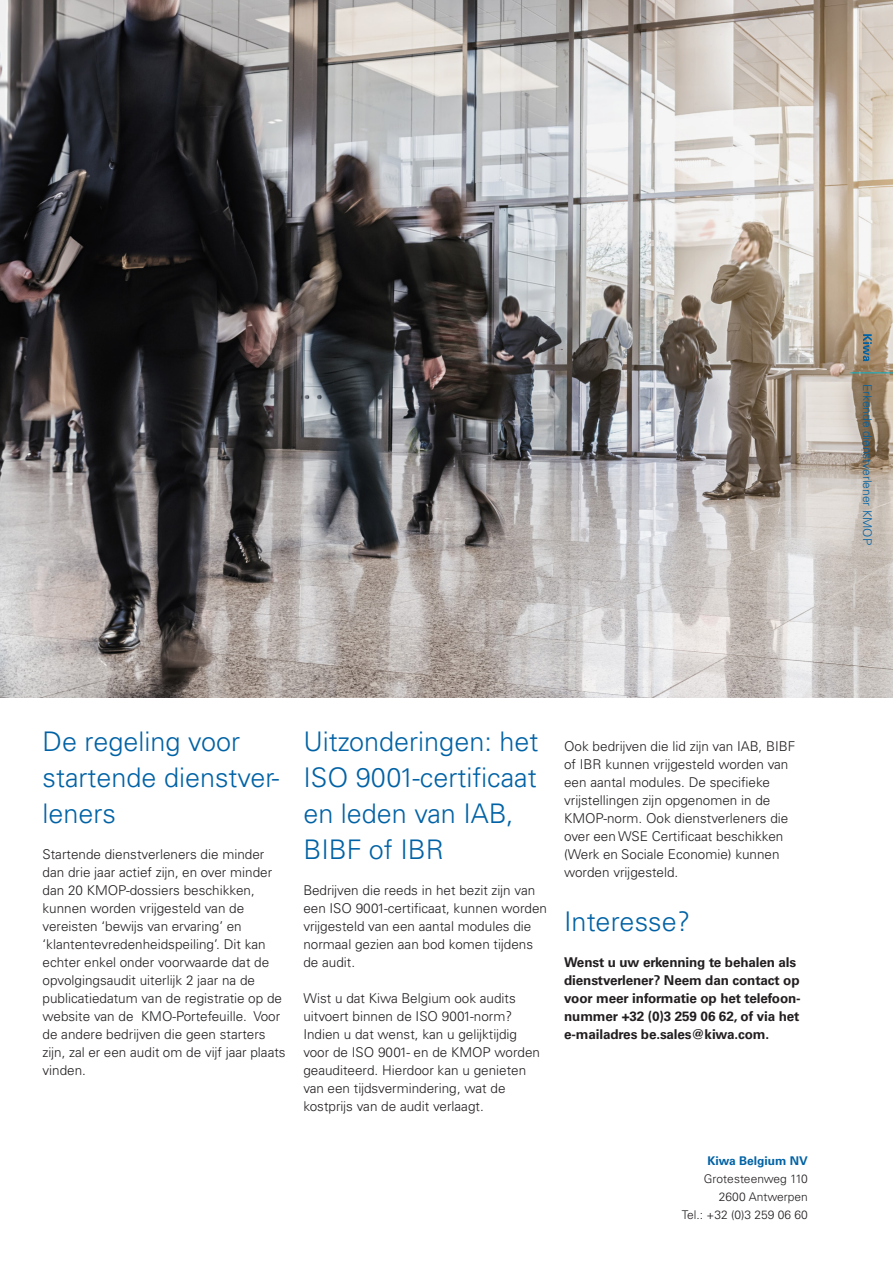
<style>
.page{position:relative;width:893px;height:1263px;background:#fff}
.page>*{position:absolute;margin:0;border:0;box-sizing:border-box;transform-origin:0 0}
.Sub_chapter_title{font:300 27px/36px "Univers LT Pro 45";color:#0062a5}
.main_text{font:300 27px "Univers LT Pro 45";color:#0062a5}
.main_text-2{font:300 13.5px/18px "Univers LT Pro 45";color:#231f20}
.t1{font:700 13.5px/18px "Univers LT Pro 65";letter-spacing:-.01em;color:#231f20}
.main_text-3{font:300 12px "Univers LT Pro 45";color:#231f20}
.Side_text_-_title{font:300 12px "Univers LT Pro 45";color:#0062a5}
.main_text-4{font:700 12px "Univers LT Pro 65";color:#0062a5}
</style>
<div class="page">
<img style="left:0;top:0;width:893px;height:697px">
<svg style="left:863px;top:334px;width:9px;height:27px"></svg>
<hr style="left:850px;top:372px;width:43px;height:1px;background:#09b1c7">
<p class="Side_text_-_title" style="left:875px;top:383px;width:163px;rotate:90deg">Erkende dienstverlener KMOP</p>
<p class="Sub_chapter_title" style="left:43px;top:723px;width:238px">De regeling voor startende dienstver&shy;leners</p>
<p class="main_text-2" style="left:43px;top:845px;width:245px">Startende dienstverleners die minder dan drie jaar actief zijn, en over minder dan 20 KMOP-dossiers beschikken, kunnen worden vrijgesteld van de vereisten ‘bewijs van ervaring’ en ‘klantentevredenheidspeiling’. Dit kan echter enkel onder voorwaarde dat de opvolgingsaudit uiterlijk 2 jaar na de publicatiedatum van de registratie op de website van de KMO-Portefeuille. Voor de andere bedrijven die geen starters zijn, zal er een audit om de vijf jaar plaats vinden.</p>
<p class="Sub_chapter_title" style="left:303px;top:723px;width:237px">Uitzonderingen: het<br>ISO 9001-certificaat en leden van IAB,<br>BIBF of IBR</p>
<p class="main_text-2" style="left:303px;top:881px;width:245px">Bedrijven die reeds in het bezit zijn van een ISO 9001-certificaat, kunnen worden vrijgesteld van een aantal modules die normaal gezien aan bod komen tijdens de audit.</p>
<p class="main_text-2" style="left:303px;top:989px;width:238px">Wist u dat Kiwa Belgium ook audits uitvoert binnen de ISO 9001-norm?<br>Indien u dat wenst, kan u gelijktijdig voor de ISO 9001- en de KMOP worden geauditeerd. Hierdoor kan u genieten van een tijdsvermindering, wat de kostprijs van de audit verlaagt.</p>
<p class="main_text-2" style="left:564px;top:737px;width:233px">Ook bedrijven die lid zijn van IAB, BIBF of IBR kunnen vrijgesteld worden van een aantal modules. De specifieke vrijstellingen zijn opgenomen in de KMOP-norm. Ook dienstverleners die over een WSE Certificaat beschikken (Werk en Sociale Economie) kunnen worden vrijgesteld.</p>
<p class="main_text" style="left:564px;top:904px;width:128px">Interesse?</p>
<p class="t1" style="left:564px;top:953px;width:238px">Wenst u uw erkenning te behalen als dienstverlener? Neem dan contact op voor meer informatie op het telefoon&shy;nummer +32 (0)3 259 06 62, of via het e-mailadres be.sales@kiwa.com.</p>
<p class="main_text-4" style="left:707px;top:1152px;width:102px">Kiwa Belgium NV</p>
<p class="main_text-3" style="left:704px;top:1171px;width:105px">Grotesteenweg 110</p>
<p class="main_text-3" style="left:719px;top:1189px;width:91px">2600 Antwerpen</p>
<p class="main_text-3" style="left:682px;top:1207px;width:127px">Tel.: +32 (0)3 259 06 60</p>
</div>
